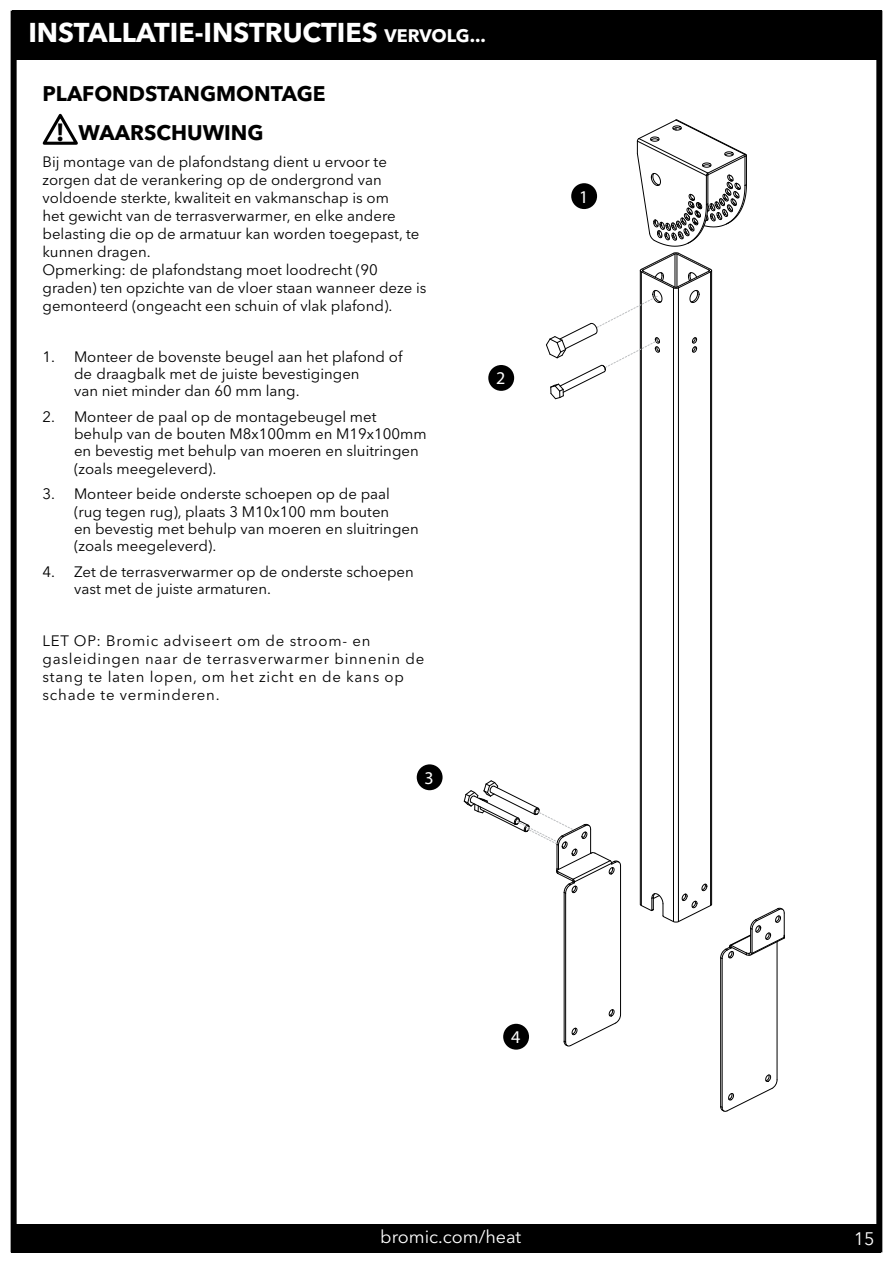
<style>
.page{position:relative;width:893px;height:1263px;background:#fff}
.page>*{position:absolute;margin:0;border:0;box-sizing:border-box;transform-origin:0 0}
.t1{font:700 27px "Avenir Next LT Pro";color:#fff}
.t2{font:700 21px/39.2px "Avenir Next LT Pro";color:#000}
.t3{font:18px "Avenir Next LT Pro";color:#fff}
.t4{font:18px "Myriad Pro";color:#fff}
.t5{font:15px/17.2px "Avenir Next LT Pro";color:#000}
.t6{font:15px/18px "Avenir Next LT Pro";letter-spacing:.05em;color:#000}
.s1{font-size:18px}
.s2{font-family:"Myriad";font-size:25.95px}
</style>
<div class="page">
<div style="left:11px;top:1224px;width:870px;height:29px;background:#000"></div>
<div style="left:12px;top:10px;width:870px;height:50px;background:#000"></div>
<div style="left:11px;top:11px;width:871px;height:1241px;border:6px solid #000"></div>
<hr style="left:620px;top:866px;width:1px;height:148px;background:#000">
<hr style="left:565px;top:893px;width:1px;height:149px;background:#000">
<hr style="left:564px;top:892px;width:1px;height:149px;background:#000">
<svg style="left:563px;top:1008px;width:58px;height:39px"></svg>
<hr style="left:722px;top:958px;width:1px;height:149px;background:#000">
<hr style="left:777px;top:942px;width:1px;height:138px;background:#000">
<hr style="left:720px;top:958px;width:1px;height:148px;background:#000">
<svg style="left:720px;top:1074px;width:58px;height:38px"></svg>
<svg style="left:720px;top:907px;width:65px;height:56px"></svg>
<hr style="left:711px;top:271px;width:1px;height:633px;background:#000">
<hr style="left:640px;top:271px;width:1px;height:633px;background:#000">
<hr style="left:673px;top:288px;width:1px;height:633px;background:#000">
<hr style="left:678px;top:288px;width:1px;height:633px;background:#000">
<hr style="left:710px;top:272px;width:1px;height:633px;background:#000">
<hr style="left:641px;top:272px;width:1px;height:633px;background:#000">
<svg style="left:639px;top:883px;width:74px;height:40px"></svg>
<svg style="left:463px;top:780px;width:159px;height:114px"></svg>
<svg style="left:546px;top:119px;width:201px;height:284px"></svg>
<div style="left:571px;top:183px;width:26px;height:26px;background:#000;border-radius:50%"></div>
<div style="left:488px;top:365px;width:26px;height:26px;background:#000;border-radius:50%"></div>
<div style="left:417px;top:764px;width:26px;height:26px;background:#000;border-radius:50%"></div>
<div style="left:503px;top:1024px;width:26px;height:26px;background:#000;border-radius:50%"></div>
<svg style="left:43px;top:114px;width:35px;height:31px"></svg>
<h1 class="t1" style="left:28px;top:21px;width:459px">INSTALLATIE-INSTRUCTIES <span class="s1">VERVOLG...</span></h1>
<h2 class="t2" style="left:57px;top:76px;width:270px;text-indent:-14px">PLAFONDSTANGMONTAGE <span class="s2">!</span> WAARSCHUWING</h2>
<p class="t5" style="left:43px;top:153px;width:386px;line-height:18px">Bij montage van de plafondstang dient u ervoor te zorgen dat de verankering op de ondergrond van voldoende sterkte, kwaliteit en vakmanschap is om<br>het gewicht van de terrasverwarmer, en elke andere belasting die op de armatuur kan worden toegepast, te kunnen dragen.<br>Opmerking: de plafondstang moet loodrecht (90 graden) ten opzichte van de vloer staan wanneer deze is gemonteerd (ongeacht een schuin of vlak plafond).</p>
<p class="t5" style="left:74px;top:348px;width:330px;text-indent:-31px">1. Monteer de bovenste beugel aan het plafond of de draagbalk met de juiste bevestigingen<br>van niet minder dan 60 mm lang.</p>
<p class="t5" style="left:74px;top:408px;width:354px;text-indent:-31px">2. Monteer de paal op de montagebeugel met behulp van de bouten M8x100mm en M19x100mm en bevestig met behulp van moeren en sluitringen (zoals meegeleverd).</p>
<p class="t5" style="left:74px;top:486px;width:346px;text-indent:-31px">3. Monteer beide onderste schoepen op de paal (rug tegen rug), plaats 3 M10x100 mm bouten<br>en bevestig met behulp van moeren en sluitringen (zoals meegeleverd).</p>
<p class="t5" style="left:74px;top:563px;width:341px;text-indent:-31px">4. Zet de terrasverwarmer op de onderste schoepen vast met de juiste armaturen.</p>
<p class="t6" style="left:43px;top:632px;width:383px">LET OP: Bromic adviseert om de stroom- en gasleidingen naar de terrasverwarmer binnenin de stang te laten lopen, om het zicht en de kans op schade te verminderen.</p>
<p class="t4" style="left:496px;top:372px;width:11px">2</p>
<p class="t4" style="left:425px;top:771px;width:11px">3</p>
<p class="t4" style="left:579px;top:190px;width:11px">1</p>
<p class="t4" style="left:511px;top:1030px;width:11px">4</p>
<p class="t3" style="left:380px;top:1227px;width:143px">bromic.com/heat</p>
<p class="t3" style="left:854px;top:1229px;width:22px">15</p>
</div>
